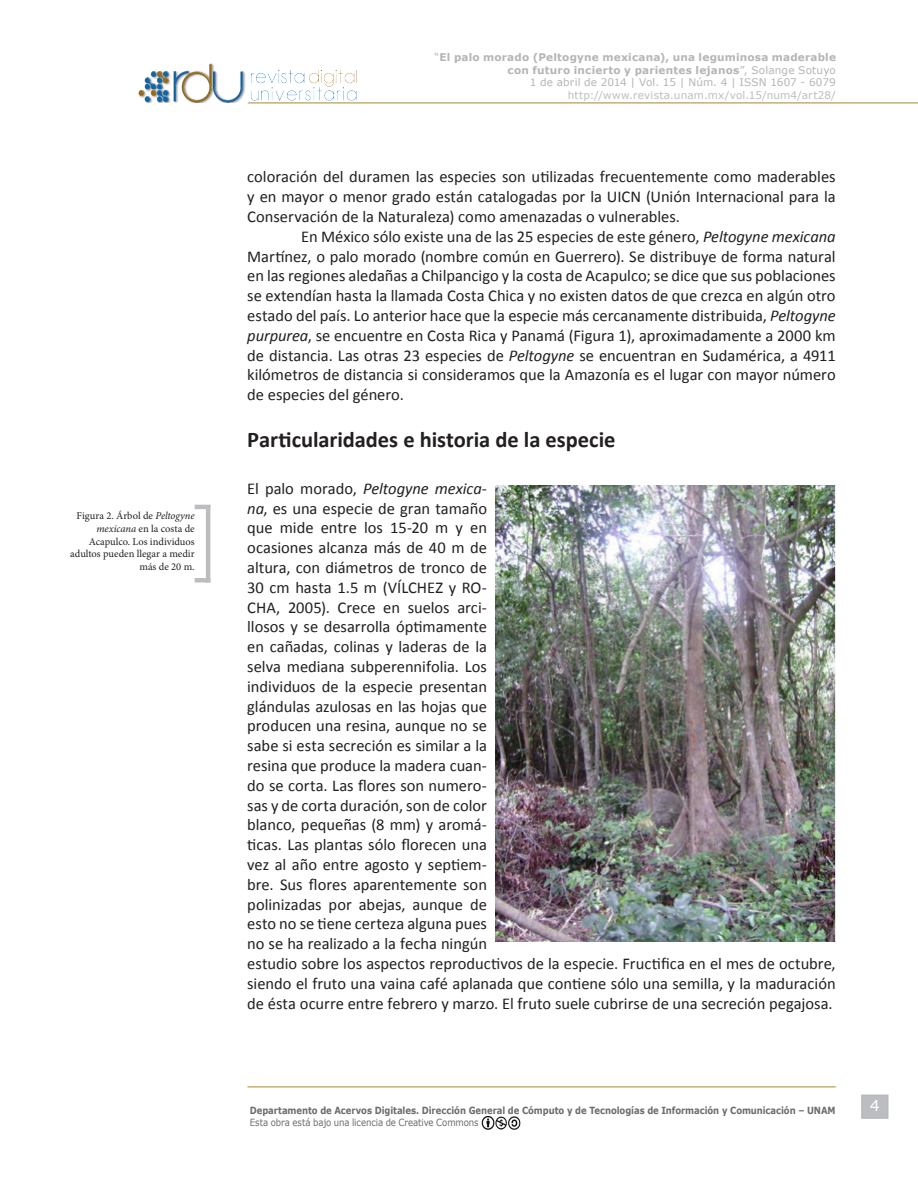
<style>
.page{position:relative;width:918px;height:1188px;background:#fff}
.page>*{position:absolute;margin:0;border:0;box-sizing:border-box;transform-origin:0 0}
.subtitulo_2_de_texto{font:700 22.5px "Calibri";letter-spacing:-.005em;color:#231f20}
.subtitulo_2_de_texto-2{font:16.5px/19.8px "Calibri";color:#231f20;text-align:justify}
.t1{font:15px "Verdana";color:#fff}
.t2{font:700 10.5px/12.6px "Verdana";letter-spacing:.02em;color:#b4b5b8;text-align:right}
.epigrafe{font:10.5px/12.6px "Minion Pro";color:#231f20;text-align:right}
.t3{font:10.5px "Verdana";letter-spacing:.015em;color:#bcbdc0}
.t4{font:700 9.9px "Verdana";letter-spacing:-.01em;color:#6c6d70;scale:.86 1}
.t5{font:9.9px "Verdana";letter-spacing:-.01em;color:#6c6d70;scale:.87 1}
.s1{font-style:italic}
.s2{font-weight:400}
</style>
<div class="page">
<div style="left:861px;top:1095px;width:27px;height:24px;background:#bcbdc0"></div>
<img style="left:138px;top:63px;width:218px;height:39px">
<hr style="left:247px;top:102px;width:671px;height:2px;background:#cbb87c">
<hr style="left:248px;top:103px;width:670px;height:1px;background:#ba9b32">
<hr style="left:247px;top:1086px;width:589px;height:2px;background:#cab677">
<hr style="left:248px;top:1087px;width:588px;height:1px;background:#ba9b32">
<img style="left:481px;top:1116px;width:39px;height:14px">
<img style="left:496px;top:486px;width:340px;height:456px">
<hr style="left:206px;top:505px;width:4px;height:77px;background:#bcbdc0">
<div style="left:195px;top:578px;width:15px;height:5px;background:#bcbdc0"></div>
<hr style="left:195px;top:505px;width:15px;height:4px;background:#bcbdc0">
<p class="epigrafe" style="left:70px;top:510px;width:126px">Figura 2. Árbol de <span class="s1">Peltogyne mexicana</span> en la costa de<br>Acapulco. Los individuos adultos pueden llegar a medir más de 20 m.</p>
<p class="t2" style="left:434px;top:51px;width:403px"><span class="s2">“</span>El palo morado (Peltogyne mexicana), una leguminosa maderable con futuro incierto y parientes lejanos<span class="s2">”, Solange Sotuyo<br>1 de abril de 2014 | Vol. 15 | Núm. 4 | ISSN 1607 - 6079</span></p>
<p class="t3" style="left:568px;top:88px;width:270px">http://www.revista.unam.mx/vol.15/num4/art28/</p>
<p class="subtitulo_2_de_texto-2" style="left:247px;top:167px;width:590px">coloración del duramen las especies son utilizadas frecuentemente como maderables y en mayor o menor grado están catalogadas por la UICN (Unión Internacional para la Conservación de la Naturaleza) como amenazadas o vulnerables.</p>
<p class="subtitulo_2_de_texto-2" style="left:247px;top:227px;width:590px;text-indent:54px">En México sólo existe una de las 25 especies de este género, <span class="s1">Peltogyne mexicana </span>Martínez, o palo morado (nombre común en Guerrero). Se distribuye de forma natural en las regiones aledañas a Chilpancigo y la costa de Acapulco; se dice que sus poblaciones se extendían hasta la llamada Costa Chica y no existen datos de que crezca en algún otro estado del país. Lo anterior hace que la especie más cercanamente distribuida, <span class="s1">Peltogyne purpurea</span>, se encuentre en Costa Rica y Panamá (Figura 1), aproximadamente a 2000 km de distancia. Las otras 23 especies de <span class="s1">Peltogyne</span> se encuentran en Sudamérica, a 4911 kilómetros de distancia si consideramos que la Amazonía es el lugar con mayor número de especies del género.</p>
<p class="subtitulo_2_de_texto" style="left:247px;top:425px;width:370px">Particularidades e historia de la especie</p>
<p class="subtitulo_2_de_texto-2" style="left:247px;top:479px;width:590px;text-align:left">El palo morado, <span class="s1">Peltogyne mexica-<br>na</span>, es una especie de gran tamaño<br>que mide entre los 15-20 m y en<br>ocasiones alcanza más de 40 m de<br>altura, con diámetros de tronco de<br>30 cm hasta 1.5 m (VÍLCHEZ y RO-<br>CHA, 2005). Crece en suelos arci-<br>llosos y se desarrolla óptimamente<br>en cañadas, colinas y laderas de la<br>selva mediana subperennifolia. Los<br>individuos de la especie presentan<br>glándulas azulosas en las hojas que<br>producen una resina, aunque no se<br>sabe si esta secreción es similar a la<br>resina que produce la madera cuan-<br>do se corta. Las flores son numero-<br>sas y de corta duración, son de color<br>blanco, pequeñas (8 mm) y aromá-<br>ticas. Las plantas sólo florecen una<br>vez al año entre agosto y septiem-<br>bre. Sus flores aparentemente son<br>polinizadas por abejas, aunque de<br>esto no se tiene certeza alguna pues<br>no se ha realizado a la fecha ningún<br>estudio sobre los aspectos reproductivos de la especie. Fructifica en el mes de octubre, siendo el fruto una vaina café aplanada que contiene sólo una semilla, y la maduración de ésta ocurre entre febrero y marzo. El fruto suele cubrirse de una secreción pegajosa.</p>
<p class="t4" style="left:250px;top:1103px;width:683px">Departamento de Acervos Digitales. Dirección General de Cómputo y de Tecnologías de Información y Comunicación – UNAM</p>
<p class="t5" style="left:250px;top:1115px;width:265px">Esta obra está bajo una licencia de Creative Commons</p>
<p class="t1" style="left:870px;top:1096px;width:11px">4</p>
</div>
